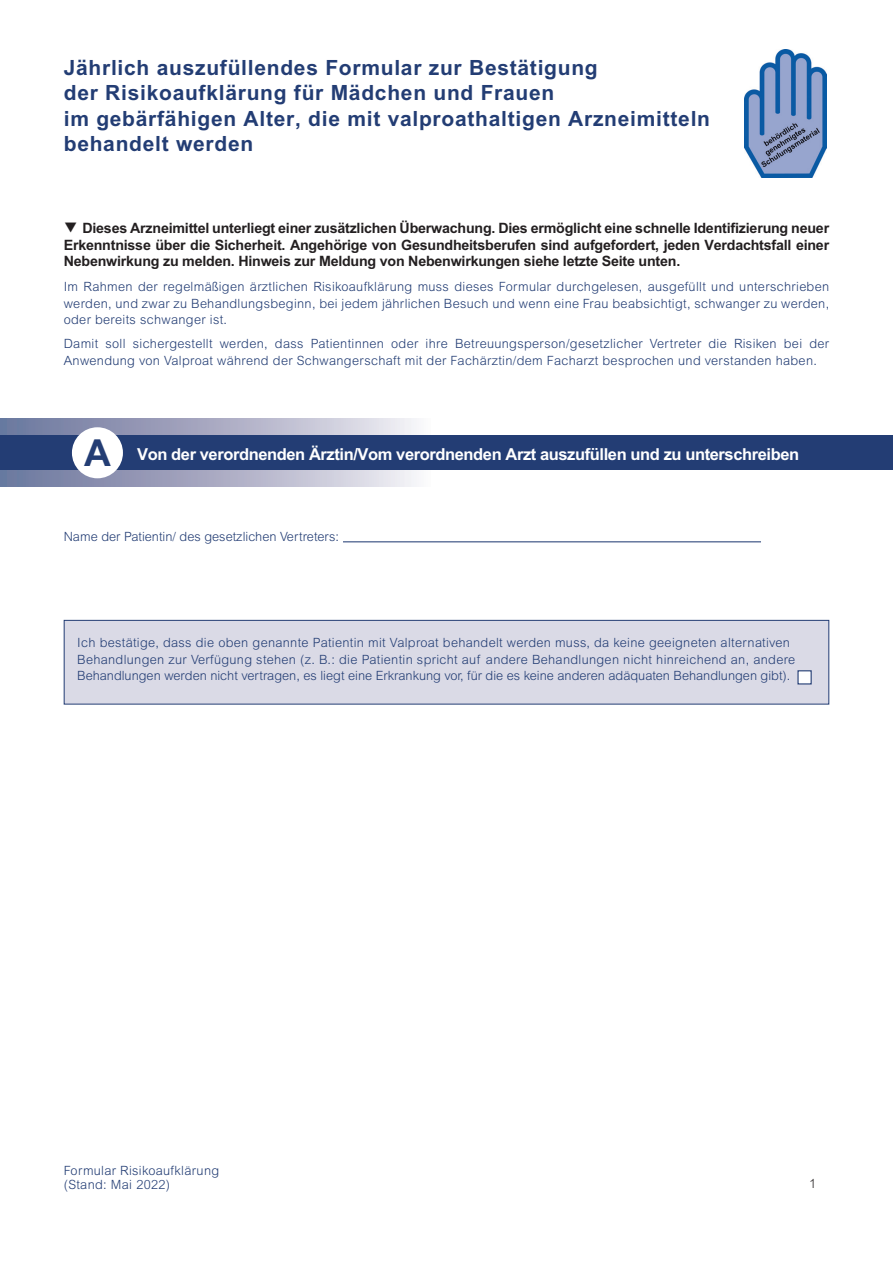
<style>
.page{position:relative;width:893px;height:1263px;background:#fff}
.page>*{position:absolute;margin:0;border:0;box-sizing:border-box;transform-origin:0 0}
.t1{font:700 37.2px "Arial";color:#233d74}
.t2{font:700 21px/25.5px "Arial";letter-spacing:.035em;color:#233d74}
.t3{font:700 16.5px "Arial";letter-spacing:-.025em;color:#fff}
.t4{font:700 14.25px/16.5px "Arial";letter-spacing:-.015em;color:#231f20;text-align:justify}
.t5{font:300 12.75px/16.5px "Arial MT Pro";letter-spacing:.025em;color:#233d74}
.t6{font:300 12.75px "Arial MT Pro";color:#233d74}
.t7{font:300 12.75px "Arial MT Pro";color:#231f20}
</style>
<div class="page">
<hr style="left:343px;top:541px;width:418px;height:1px;background:#233d74">
<div style="left:0;top:419px;width:431px;height:68px;background:linear-gradient(to right,#677099,#f3eff4)"></div>
<div style="left:0;top:435px;width:893px;height:35px;background:#233d74"></div>
<div style="left:72px;top:427px;width:51px;height:51px;background:#fff;border-radius:50%"></div>
<div style="left:64px;top:620px;width:765px;height:84px;background:#dadae6"></div>
<div style="left:797px;top:670px;width:15px;height:14px;background:#fff;border:1px solid #233d74"></div>
<div style="left:64px;top:620px;width:765px;height:84px;border:1px solid #233d74"></div>
<img style="left:744px;top:50px;width:83px;height:128px">
<p class="t2" style="left:64px;top:55px;width:648px">Jährlich auszufüllendes Formular zur Bestätigung<br>der Risikoaufklärung für Mädchen und Frauen<br>im gebärfähigen Alter, die mit valproathaltigen Arzneimitteln behandelt werden</p>
<p class="t4" style="left:62px;top:220px;width:769px">▼ Dieses Arzneimittel unterliegt einer zusätzlichen Überwachung. Dies ermöglicht eine schnelle Identifizierung neuer Erkenntnisse über die Sicherheit. Angehörige von Gesundheitsberufen sind aufgefordert, jeden Verdachtsfall einer Nebenwirkung zu melden. Hinweis zur Meldung von Nebenwirkungen siehe letzte Seite unten.</p>
<p class="t5" style="left:64px;top:279px;width:767px;text-align:justify">Im Rahmen der regelmäßigen ärztlichen Risikoaufklärung muss dieses Formular durchgelesen, ausgefüllt und unterschrieben werden, und zwar zu Behandlungsbeginn, bei jedem jährlichen Besuch und wenn eine Frau beabsichtigt, schwanger zu werden, oder bereits schwanger ist.</p>
<p class="t5" style="left:64px;top:336px;width:767px">Damit soll sichergestellt werden, dass Patientinnen oder ihre Betreuungsperson/gesetzlicher Vertreter die Risiken bei der<br>Anwendung von Valproat während der Schwangerschaft mit der Fachärztin/dem Facharzt besprochen und verstanden haben.</p>
<p class="t1" style="left:84px;top:432px;width:28px">A</p>
<p class="t3" style="left:137px;top:444px;width:664px">Von der verordnenden Ärztin/Vom verordnenden Arzt auszufüllen und zu unterschreiben</p>
<p class="t6" style="left:64px;top:528px;width:277px">Name der Patientin/ des gesetzlichen Vertreters:</p>
<p class="t5" style="left:77px;top:634px;width:720px">Ich bestätige, dass die oben genannte Patientin mit Valproat behandelt werden muss, da keine geeigneten alternativen<br>Behandlungen zur Verfügung stehen (z. B.: die Patientin spricht auf andere Behandlungen nicht hinreichend an, andere<br>Behandlungen werden nicht vertragen, es liegt eine Erkrankung vor, für die es keine anderen adäquaten Behandlungen gibt).</p>
<p class="t5" style="left:64px;top:1163px;width:157px">Formular Risikoaufklärung</p>
<p class="t5" style="left:64px;top:1176px;width:108px">(Stand: Mai 2022)</p>
<p class="t7" style="left:809px;top:1175px;width:9px">1</p>
</div>
